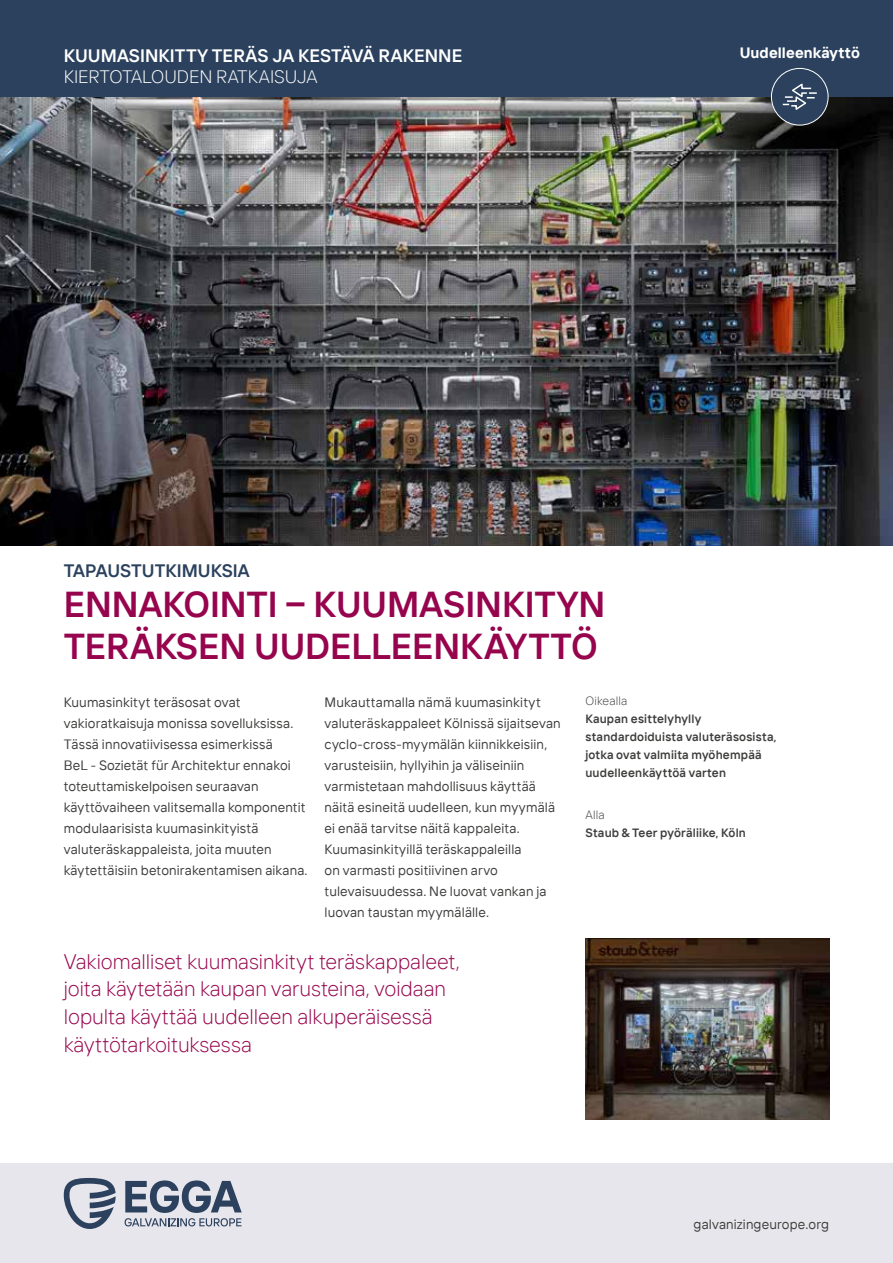
<style>
.page{position:relative;width:893px;height:1263px;background:#fff}
.page>*{position:absolute;margin:0;border:0;box-sizing:border-box;transform-origin:0 0}
.t1{font:600 36px/42px "TT Interphases";color:#96044d}
.t2{font:300 21px/27.9px "TT Interphases";color:#96044d}
.t3{font:600 18px "TT Interphases";letter-spacing:.005em;color:#fff}
.t4{font:300 18px "TT Interphases";letter-spacing:-.005em;color:#fff}
.t5{font:600 18px "TT Interphases";color:#2b415d}
.t6{font:700 15px "TT Interphases";letter-spacing:.005em;color:#fff}
.t7{font:13.5px/21px "TT Interphases";letter-spacing:.01em;color:#3c3c3b}
.t8{font:600 12px/18px "TT Interphases";letter-spacing:.015em;color:#3c3c3b}
.t9{font:300 12px "TT Interphases";letter-spacing:.015em;color:#3c3c3b}
</style>
<div class="page">
<div style="left:0;top:0;width:893px;height:115px;background:#2b415d"></div>
<div style="left:0;top:1163px;width:893px;height:100px;background:#e7e6ec"></div>
<svg style="left:64px;top:1178px;width:52px;height:51px"></svg>
<svg style="left:125px;top:1180px;width:117px;height:46px"></svg>
<img style="left:0;top:98px;width:893px;height:448px">
<div style="left:771px;top:68px;width:57px;height:57px;background:#2b415d;border-radius:50%"></div>
<div style="left:771px;top:68px;width:57px;height:57px;border:1px solid #fff;border-radius:50%"></div>
<svg style="left:782px;top:83px;width:35px;height:27px"></svg>
<img style="left:585px;top:939px;width:244px;height:180px">
<h3 class="t3" style="left:64px;top:44px;width:400px">KUUMASINKITTY TERÄS JA KESTÄVÄ RAKENNE</h3>
<h3 class="t4" style="left:64px;top:65px;width:255px">KIERTOTALOUDEN RATKAISUJA</h3>
<p class="t6" style="left:740px;top:43px;width:122px">Uudelleenkäyttö</p>
<h3 class="t5" style="left:64px;top:558px;width:187px">TAPAUSTUTKIMUKSIA</h3>
<h1 class="t1" style="left:64px;top:583px;width:543px">ENNAKOINTI – KUUMASINKITYN<br>TERÄKSEN UUDELLEENKÄYTTÖ</h1>
<p class="t7" style="left:64px;top:691px;width:245px">Kuumasinkityt teräsosat ovat vakioratkaisuja monissa sovelluksissa.<br>Tässä innovatiivisessa esimerkissä<br>BeL - Sozietät für Architektur ennakoi toteuttamiskelpoisen seuraavan käyttövaiheen valitsemalla komponentit modulaarisista kuumasinkityistä valuteräskappaleista, joita muuten käytettäisiin betonirakentamisen aikana.</p>
<p class="t7" style="left:325px;top:691px;width:238px">Mukauttamalla nämä kuumasinkityt valuteräskappaleet Kölnissä sijaitsevan cyclo-cross-myymälän kiinnikkeisiin, varusteisiin, hyllyihin ja väliseiniin varmistetaan mahdollisuus käyttää näitä esineitä uudelleen, kun myymälä ei enää tarvitse näitä kappaleita.<br>Kuumasinkityillä teräskappaleilla<br>on varmasti positiivinen arvo tulevaisuudessa. Ne luovat vankan ja luovan taustan myymälälle.</p>
<h2 class="t2" style="left:64px;top:947px;width:398px">Vakiomalliset kuumasinkityt teräskappaleet, joita käytetään kaupan varusteina, voidaan lopulta käyttää uudelleen alkuperäisessä käyttötarkoituksessa</h2>
<p class="t9" style="left:585px;top:694px;width:44px">Oikealla</p>
<p class="t8" style="left:585px;top:710px;width:193px">Kaupan esittelyhylly standardoiduista valuteräsosista, jotka ovat valmiita myöhempää uudelleenkäyttöä varten</p>
<p class="t9" style="left:585px;top:808px;width:21px">Alla</p>
<p class="t8" style="left:585px;top:824px;width:162px">Staub &amp; Teer pyöräliike, Köln</p>
<p class="t7" style="left:694px;top:1213px;width:137px">galvanizingeurope.org</p>
</div>
